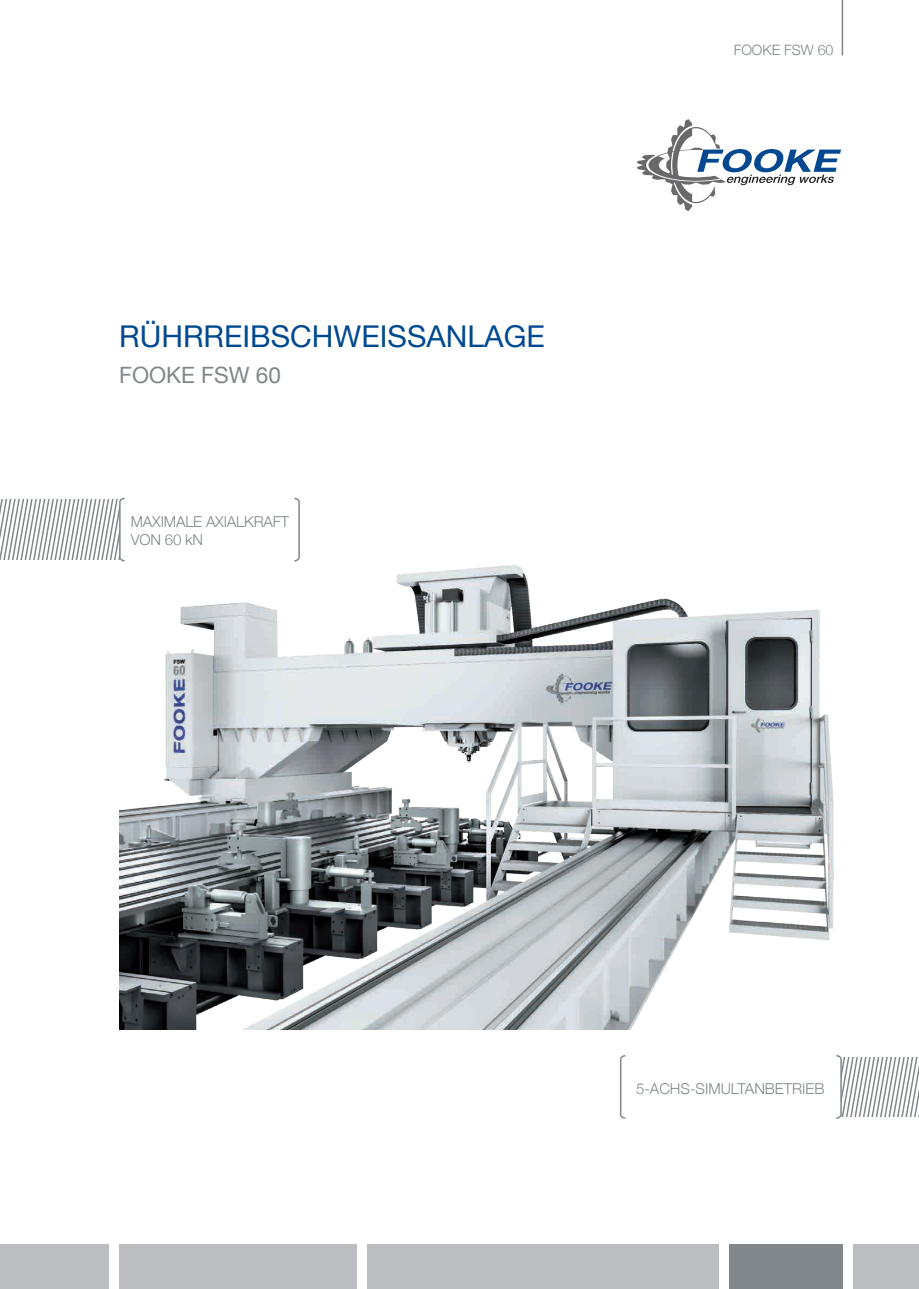
<style>
.page{position:relative;width:919px;height:1289px;background:#fff}
.page>*{position:absolute;margin:0;border:0;box-sizing:border-box;transform-origin:0 0}
.t1{font:30px "Helvetica Neue";color:#014990}
.t2{font:22.5px "Helvetica Neue";color:#81878a}
.t3{font:300 15px/18px "Helvetica Neue";letter-spacing:-.01em;color:#81878a}
.t4{font:300 14.25px "Helvetica Neue";color:#81878a}
</style>
<div class="page">
<div style="left:0;top:1244px;width:108px;height:44px;background:#bcbdc0"></div>
<div style="left:119px;top:1244px;width:237px;height:44px;background:#bcbdc0"></div>
<div style="left:367px;top:1244px;width:351px;height:44px;background:#bcbdc0"></div>
<div style="left:729px;top:1244px;width:113px;height:44px;background:#81878a"></div>
<div style="left:853px;top:1244px;width:65px;height:44px;background:#bcbdc0"></div>
<img style="left:119px;top:565px;width:715px;height:464px">
<hr style="left:841px;top:0;width:2px;height:55px;background:#81878a">
<svg style="left:620px;top:1055px;width:6px;height:64px"></svg>
<svg style="left:836px;top:1055px;width:82px;height:64px"></svg>
<svg style="left:294px;top:497px;width:6px;height:65px"></svg>
<svg style="left:0;top:497px;width:125px;height:65px"></svg>
<svg style="left:637px;top:119px;width:204px;height:92px"></svg>
<h1 class="t1" style="left:119px;top:314px;width:427px">RÜHRREIBSCHWEISSANLAGE</h1>
<h2 class="t2" style="left:119px;top:358px;width:163px">FOOKE FSW 60</h2>
<p class="t3" style="left:131px;top:511px;width:160px">MAXIMALE AXIALKRAFT<br>VON 60 kN</p>
<p class="t4" style="left:733px;top:38px;width:101px">FOOKE FSW 60</p>
<p class="t3" style="left:636px;top:1079px;width:190px">5-ACHS-SIMULTANBETRIEB</p>
</div>
